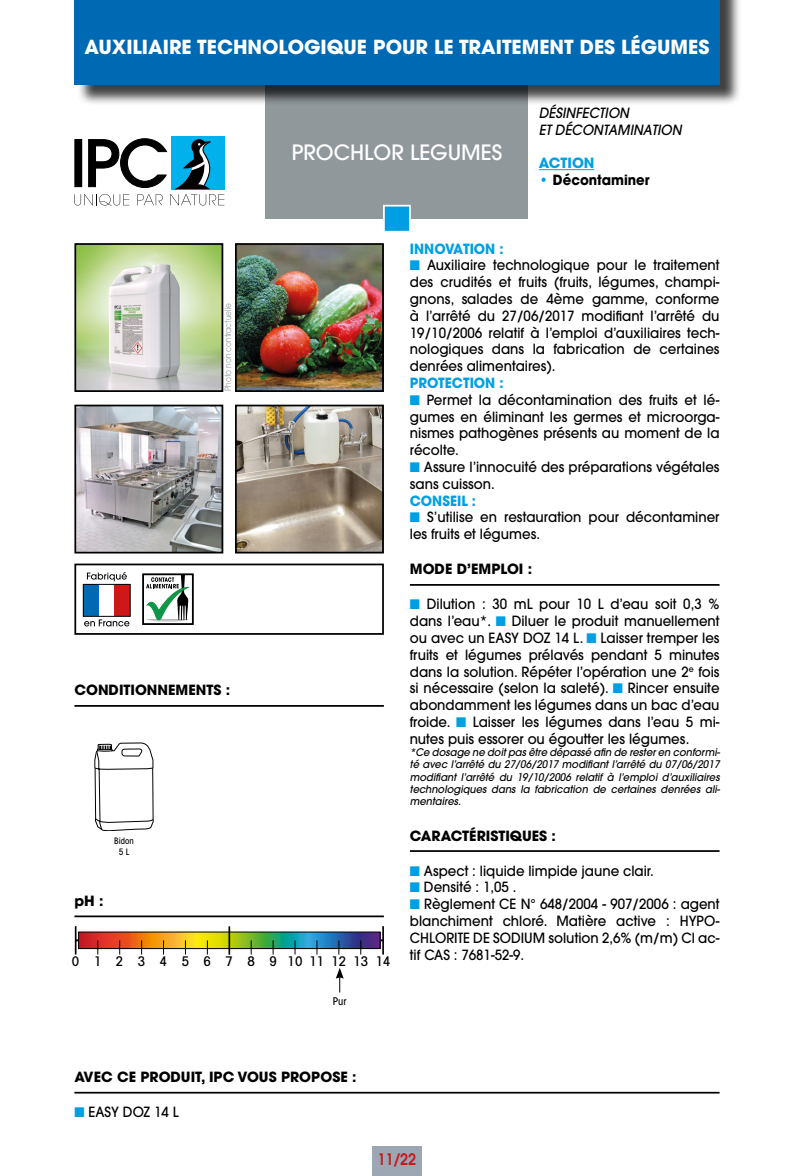
<style>
.page{position:relative;width:794px;height:1176px;background:#fff}
.page>*{position:absolute;margin:0;border:0;box-sizing:border-box;transform-origin:0 0}
.t1{font:500 21px "ITC Avant Garde Std";color:#fff}
.t2{font:700 19.25px "ITC Avant Garde Std";color:#fff}
.t3{font:600 15.75px "ITC Avant Garde Std";color:#cd1719;scale:.9 1}
.t4{font:500 14px/16.8px "ITC Avant Garde Std";color:#000;text-align:justify;scale:.95 1}
.t5{font:700 14px "ITC Avant Garde Std";color:#000}
.t6{font:700 14px "ITC Avant Garde Std";color:#009fe3;scale:.95 1}
.t7{font:italic 500 14px "ITC Avant Garde Std";color:#000;scale:.95 1}
.t8{font:700 14px "ITC Avant Garde Std";color:#000;scale:.95 1}
.t9{font:700 14px "ITC Avant Garde Std";color:#009fe3}
.t10{font:500 condensed 13.3px "Avant Garde";letter-spacing:.265em;color:#000}
.t11{font:italic 500 10.5px/12.2px "ITC Avant Garde Std";color:#000;text-align:justify;scale:.95 1}
.t12{font:500 condensed 10.5px "ITC Avant Garde Std";color:#000}
.t13{font:8.75px "ITC Avant Garde Std";color:#91989c;scale:.85 1}
.t14{font:500 condensed 8.75px "ITC Avant Garde Std";color:#000}
.s1{color:#009fe3}
</style>
<div class="page">
<div style="left:74px;top:563px;width:310px;height:72px;border:2px solid #000"></div>
<div style="left:266px;top:79px;width:262px;height:140px;background:#91989c"></div>
<div style="left:77px;top:0;width:664px;height:106px;background:#000;opacity:.75"></div>
<div style="left:74px;top:0;width:645px;height:84px;background:#0069b4"></div>
<div style="left:372px;top:1146px;width:50px;height:30px;background:#9ca7b3"></div>
<div style="left:171px;top:136px;width:53px;height:53px;background:#00b1eb"></div>
<svg style="left:74px;top:138px;width:150px;height:67px"></svg>
<div style="left:383px;top:205px;width:28px;height:28px;background:#009fe3;border:2px solid #fff"></div>
<hr style="left:74px;top:705px;width:310px;height:2px;background:#000">
<hr style="left:410px;top:584px;width:309px;height:2px;background:#000">
<hr style="left:410px;top:850px;width:309px;height:2px;background:#000">
<img style="left:77px;top:246px;width:143px;height:143px">
<div style="left:74px;top:243px;width:149px;height:149px;border:2px solid #000"></div>
<img style="left:77px;top:408px;width:143px;height:142px">
<div style="left:74px;top:405px;width:149px;height:148px;border:2px solid #000"></div>
<img style="left:238px;top:246px;width:143px;height:143px">
<div style="left:235px;top:243px;width:149px;height:149px;border:2px solid #000"></div>
<img style="left:238px;top:408px;width:143px;height:142px">
<div style="left:235px;top:405px;width:149px;height:148px;border:2px solid #000"></div>
<hr style="left:74px;top:915px;width:310px;height:2px;background:#000">
<hr style="left:76px;top:939px;width:307px;height:2px;background:#000">
<svg style="left:75px;top:926px;width:306px;height:29px"></svg>
<hr style="left:228px;top:926px;width:2px;height:28px;background:#000">
<hr style="left:382px;top:926px;width:2px;height:28px;background:#000">
<svg style="left:336px;top:968px;width:8px;height:24px"></svg>
<hr style="left:539px;top:169px;width:55px;height:1px;background:#009fe3">
<svg style="left:95px;top:743px;width:58px;height:88px"></svg>
<div style="left:83px;top:584px;width:16px;height:32px;background:#0069b4"></div>
<div style="left:115px;top:584px;width:15px;height:32px;background:#cd1719"></div>
<div style="left:83px;top:584px;width:48px;height:33px;border:1px solid #000"></div>
<svg style="left:87px;top:572px;width:40px;height:9px"></svg>
<svg style="left:84px;top:619px;width:45px;height:7px"></svg>
<div style="left:142px;top:573px;width:52px;height:52px;border:2px solid #000"></div>
<svg style="left:146px;top:574px;width:44px;height:51px"></svg>
<hr style="left:74px;top:1092px;width:645px;height:1px;background:#000">
<p class="t2" style="left:84px;top:34px;width:626px">AUXILIAIRE TECHNOLOGIQUE POUR LE TRAITEMENT DES LÉGUMES</p>
<p class="t13" style="left:223px;top:391px;width:105px;rotate:-90deg">Photo non contractuelle</p>
<p class="t5" style="left:74px;top:681px;width:157px">CONDITIONNEMENTS :</p>
<p class="t14" style="left:114px;top:836px;width:21px">Bidon</p>
<p class="t14" style="left:119px;top:846px;width:12px">5 L</p>
<p class="t1" style="left:292px;top:139px;width:212px">PROCHLOR LEGUMES</p>
<p class="t7" style="left:539px;top:104px;width:96px">DÉSINFECTION</p>
<p class="t7" style="left:539px;top:121px;width:152px">ET DÉCONTAMINATION</p>
<p class="t9" style="left:539px;top:154px;width:57px">ACTION</p>
<p class="t8" style="left:539px;top:171px;width:118px"><span class="s1">•</span> Décontaminer</p>
<p class="t6" style="left:410px;top:239px;width:100px">INNOVATION :</p>
<p class="t4" style="left:410px;top:257px;width:327px"><span class="s1">■</span> Auxiliaire technologique pour le traitement des crudités et fruits (fruits, légumes, champi&shy;gnons, salades de 4ème gamme, conforme à l’arrêté du 27/06/2017 modifiant l’arrêté du 19/10/2006 relatif à l’emploi d’auxiliaires tech&shy;nologiques dans la fabrication de certaines denrées alimentaires).</p>
<p class="t6" style="left:410px;top:373px;width:100px">PROTECTION :</p>
<p class="t4" style="left:410px;top:391px;width:327px"><span class="s1">■</span> Permet la décontamination des fruits et lé&shy;gumes en éliminant les germes et microorga&shy;nismes pathogènes présents au moment de la récolte.</p>
<p class="t4" style="left:410px;top:458px;width:327px"><span class="s1">■</span> Assure l’innocuité des préparations végétales sans cuisson.</p>
<p class="t6" style="left:410px;top:491px;width:71px">CONSEIL :</p>
<p class="t4" style="left:410px;top:509px;width:327px"><span class="s1">■</span> S’utilise en restauration pour décontaminer les fruits et légumes.</p>
<p class="t5" style="left:410px;top:560px;width:124px">MODE D’EMPLOI :</p>
<p class="t4" style="left:410px;top:596px;width:327px"><span class="s1">■</span> Dilution : 30 mL pour 10 L d’eau soit 0,3 % dans l’eau*. <span class="s1">■</span> Diluer le produit manuellement ou avec un EASY DOZ 14 L. <span class="s1">■</span> Laisser tremper les fruits et légumes prélavés pendant 5 minutes dans la solution. Répéter l’opération une 2<sup>e</sup> fois si nécessaire (selon la saleté). <span class="s1">■</span> Rincer ensuite abondamment les légumes dans un bac d’eau froide. <span class="s1">■</span> Laisser les légumes dans l’eau 5 mi&shy;nutes puis essorer ou égoutter les légumes.</p>
<p class="t11" style="left:410px;top:746px;width:328px">*Ce dosage ne doit pas être dépassé afin de rester en conformi&shy;té avec l’arrêté du 27/06/2017 modifiant l’arrêté du 07/06/2017 modifiant l’arrêté du 19/10/2006 relatif à l’emploi d’auxiliaires technologiques dans la fabrication de certaines denrées ali&shy;mentaires.</p>
<p class="t5" style="left:410px;top:826px;width:148px">CARACTÉRISTIQUES :</p>
<p class="t5" style="left:74px;top:891px;width:31px">pH :</p>
<p class="t10" style="left:72px;top:953px;width:320px">0 1 2 3 4 5 6 7 8 91011121314</p>
<p class="t12" style="left:333px;top:994px;width:15px">Pur</p>
<p class="t4" style="left:410px;top:862px;width:258px"><span class="s1">■</span> Aspect : liquide limpide jaune clair.</p>
<p class="t4" style="left:410px;top:878px;width:114px"><span class="s1">■</span> Densité : 1,05 .</p>
<p class="t4" style="left:410px;top:895px;width:327px"><span class="s1">■</span> Règlement CE N° 648/2004 - 907/2006 : agent blanchiment chloré. Matière active : HYPO-CHLORITE DE SODIUM solution 2,6% (m/m) Cl ac&shy;tif CAS : 7681-52-9.</p>
<p class="t5" style="left:74px;top:1067px;width:283px">AVEC CE PRODUIT, IPC VOUS PROPOSE :</p>
<p class="t4" style="left:74px;top:1103px;width:111px"><span class="s1">■</span> EASY DOZ 14 L</p>
<p class="t3" style="left:378px;top:1149px;width:44px">11/22</p>
</div>
